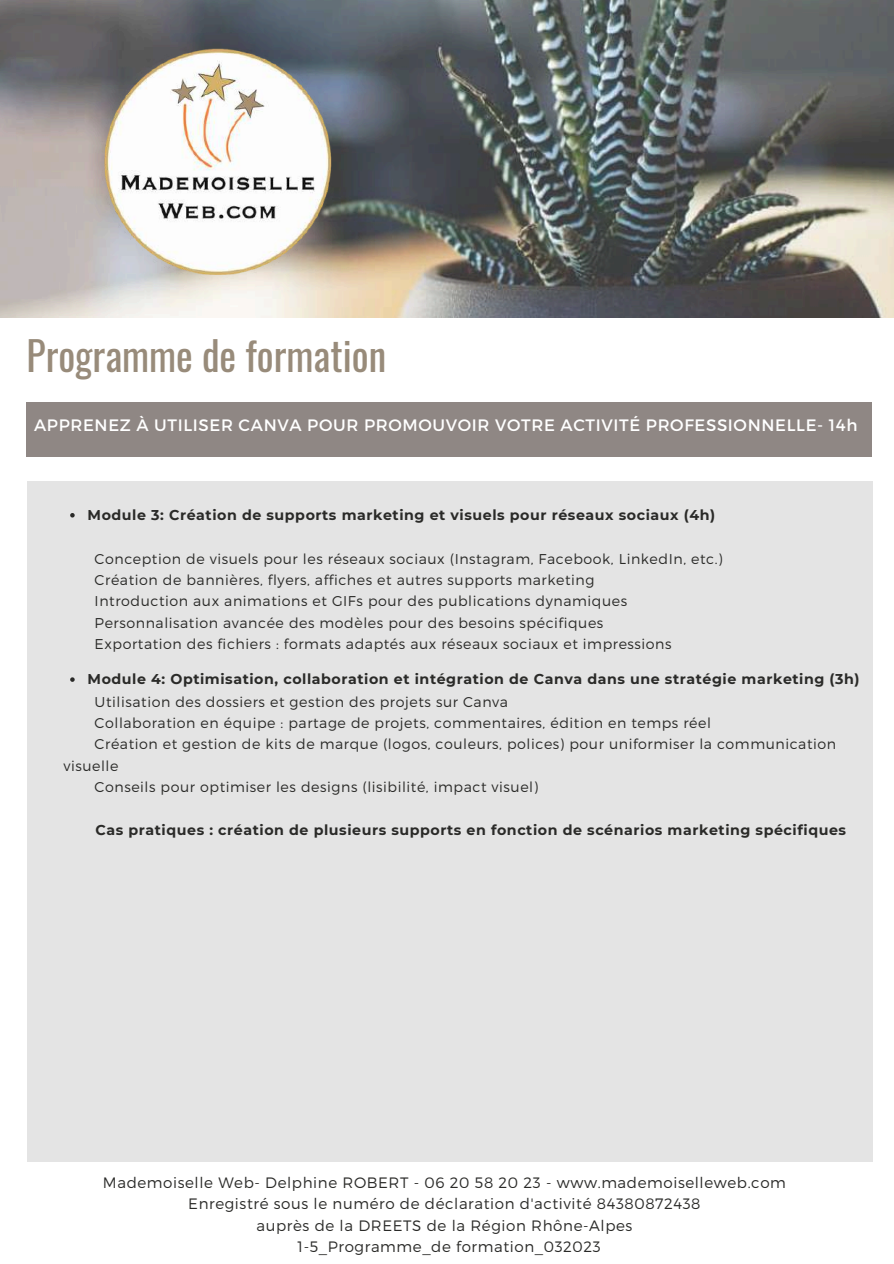
<style>
.page{position:relative;width:894px;height:1264px;background:#fff}
.page>*{position:absolute;margin:0;border:0;box-sizing:border-box;transform-origin:0 0}
.t1{font:39.75px "Oswald";color:#988b7a}
.t2{font:16.5px "Montserrat";letter-spacing:.04em;color:#fff}
.t3{font:300 15px "Montserrat";letter-spacing:.04em;color:#2a2a28}
.t4{font:300 14.25px/21.3px "Montserrat";letter-spacing:.04em;color:#2a2a28}
.t5{font:700 14.25px "Montserrat";letter-spacing:.04em;color:#2a2a28}
</style>
<div class="page">
<div style="left:27px;top:481px;width:844px;height:681px;background:#e4e4e4"></div>
<img style="left:0;top:0;width:893px;height:317px">
<img style="left:89px;top:43px;width:249px;height:236px">
<svg style="left:70px;top:513px;width:5px;height:4px"></svg>
<svg style="left:70px;top:677px;width:5px;height:5px"></svg>
<div style="left:27px;top:402px;width:844px;height:54px;background:#8f8784"></div>
<h1 class="t1" style="left:27px;top:324px;width:361px">Programme de formation</h1>
<p class="t2" style="left:34px;top:414px;width:824px">APPRENEZ À UTILISER CANVA POUR PROMOUVOIR VOTRE ACTIVITÉ PROFESSIONNELLE- 14h</p>
<p class="t5" style="left:88px;top:506px;width:629px">Module 3: Création de supports marketing et visuels pour réseaux sociaux (4h)</p>
<p class="t4" style="left:95px;top:547px;width:629px">Conception de visuels pour les réseaux sociaux (Instagram, Facebook, LinkedIn, etc.)<br>Création de bannières, flyers, affiches et autres supports marketing<br>Introduction aux animations et GIFs pour des publications dynamiques Personnalisation avancée des modèles pour des besoins spécifiques<br>Exportation des fichiers : formats adaptés aux réseaux sociaux et impressions</p>
<p class="t5" style="left:88px;top:670px;width:773px">Module 4: Optimisation, collaboration et intégration de Canva dans une stratégie marketing (3h)</p>
<p class="t4" style="left:95px;top:690px;width:415px">Utilisation des dossiers et gestion des projets sur Canva</p>
<p class="t4" style="left:95px;top:711px;width:617px">Collaboration en équipe : partage de projets, commentaires, édition en temps réel</p>
<p class="t4" style="left:95px;top:733px;width:742px">Création et gestion de kits de marque (logos, couleurs, polices) pour uniformiser la communication</p>
<p class="t4" style="left:63px;top:754px;width:57px">visuelle</p>
<p class="t4" style="left:95px;top:775px;width:445px">Conseils pour optimiser les designs (lisibilité, impact visuel)</p>
<p class="t5" style="left:95px;top:821px;width:751px">Cas pratiques : création de plusieurs supports en fonction de scénarios marketing spécifiques</p>
<p class="t3" style="left:103px;top:1172px;width:684px">Mademoiselle Web- Delphine ROBERT - 06 20 58 20 23 - www.mademoiselleweb.com</p>
<p class="t3" style="left:188px;top:1194px;width:513px">Enregistré sous le numéro de déclaration d'activité 84380872438</p>
<p class="t3" style="left:256px;top:1215px;width:377px">auprès de la DREETS de la Région Rhône-Alpes</p>
<p class="t3" style="left:297px;top:1236px;width:304px">1-5_Programme_de formation_032023</p>
</div>
